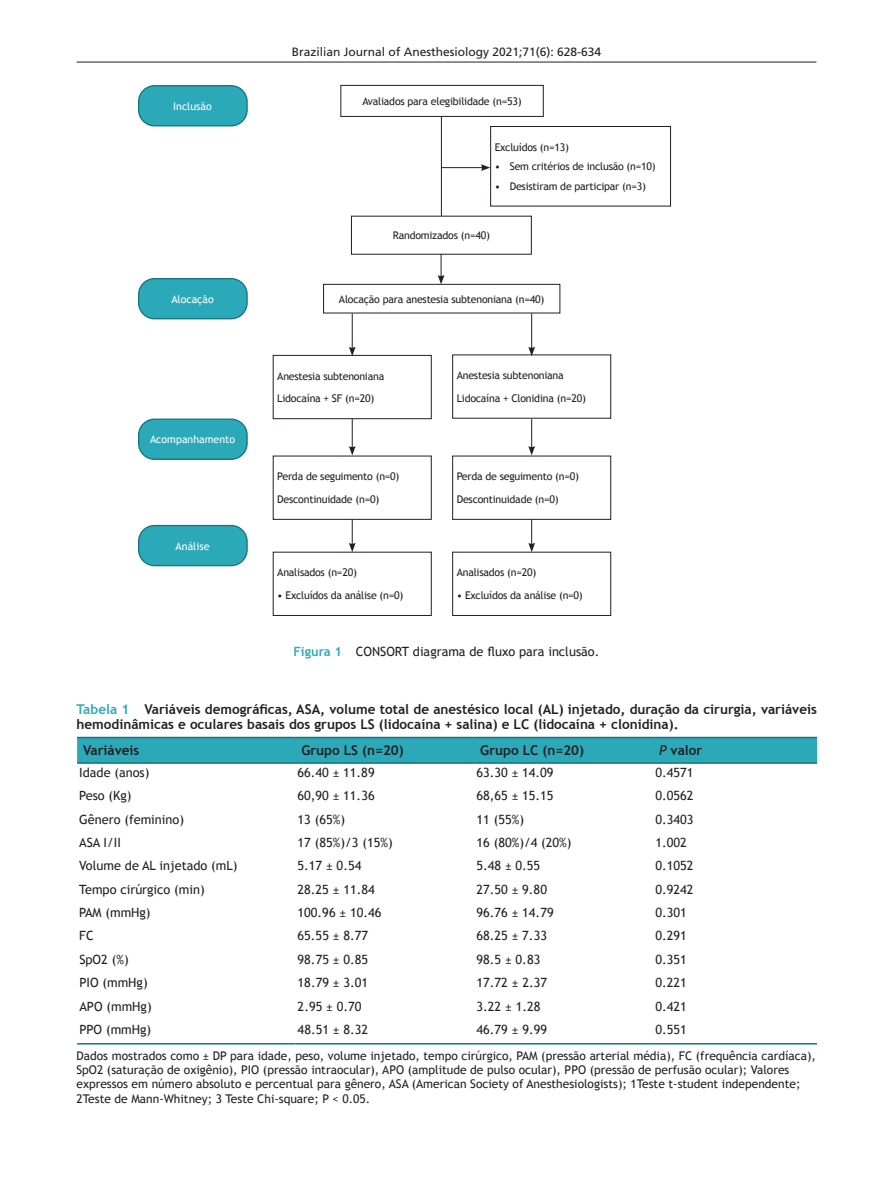
<style>
.page{position:relative;width:893px;height:1191px;background:#fff}
.page>*{position:absolute;margin:0;border:0;box-sizing:border-box;transform-origin:0 0}
.t1{font:700 13.5px/15px "Trebuchet MS";color:#231f20}
.t2{font:12.75px "Trebuchet MS";color:#231f20}
.t3{font:12px/14.4px "Trebuchet MS";color:#231f20}
.t4{font:12px "Frutiger LT Std";color:#231f20}
.t5{font:10.65px/22.5px "Trebuchet MS";letter-spacing:-.02em;color:#231f20}
.t6{font:10.65px "Trebuchet MS";color:#fff}
.s1{font-weight:700;color:#2ca9b9}
.s2{color:#2ca9b9}
.s3{font-weight:400;font-style:italic}
</style>
<div class="page">
<hr style="left:77px;top:62px;width:739px;height:1px;background:#231f20">
<div style="left:77px;top:738px;width:740px;height:24px;background:#2ca9b9"></div>
<hr style="left:77px;top:737px;width:218px;height:1px;background:#15757d">
<hr style="left:295px;top:737px;width:179px;height:1px;background:#15757d">
<hr style="left:474px;top:737px;width:179px;height:1px;background:#15757d">
<hr style="left:653px;top:737px;width:164px;height:1px;background:#15757d">
<hr style="left:77px;top:762px;width:218px;height:2px;background:#15757d">
<hr style="left:295px;top:762px;width:179px;height:2px;background:#15757d">
<hr style="left:474px;top:762px;width:179px;height:2px;background:#15757d">
<hr style="left:653px;top:762px;width:164px;height:2px;background:#15757d">
<hr style="left:77px;top:1043px;width:218px;height:1px;background:#15757d">
<hr style="left:295px;top:1043px;width:179px;height:1px;background:#15757d">
<hr style="left:474px;top:1043px;width:179px;height:1px;background:#15757d">
<hr style="left:653px;top:1043px;width:164px;height:1px;background:#15757d">
<div style="left:139px;top:86px;width:108px;height:40px;background:#2ca9b9;border-radius:16px"></div>
<div style="left:138px;top:85px;width:110px;height:41px;border:1px solid #15757d;border-radius:16px"></div>
<div style="left:273px;top:355px;width:159px;height:64px;border:1px solid #231f20"></div>
<div style="left:273px;top:552px;width:159px;height:64px;border:1px solid #231f20"></div>
<div style="left:452px;top:552px;width:159px;height:64px;border:1px solid #231f20"></div>
<div style="left:139px;top:279px;width:108px;height:40px;background:#2ca9b9;border-radius:16px"></div>
<div style="left:138px;top:278px;width:110px;height:41px;border:1px solid #15757d;border-radius:16px"></div>
<div style="left:139px;top:419px;width:108px;height:40px;background:#2ca9b9;border-radius:16px"></div>
<div style="left:138px;top:418px;width:110px;height:42px;border:1px solid #15757d;border-radius:16px"></div>
<div style="left:139px;top:525px;width:108px;height:40px;background:#2ca9b9;border-radius:16px"></div>
<div style="left:138px;top:525px;width:110px;height:41px;border:1px solid #15757d;border-radius:16px"></div>
<div style="left:340px;top:85px;width:204px;height:32px;border:1px solid #231f20"></div>
<div style="left:490px;top:126px;width:181px;height:80px;border:1px solid #231f20"></div>
<hr style="left:441px;top:116px;width:1px;height:100px;background:#231f20">
<hr style="left:441px;top:167px;width:42px;height:1px;background:#231f20">
<svg style="left:481px;top:164px;width:9px;height:7px"></svg>
<svg style="left:438px;top:254px;width:6px;height:30px"></svg>
<hr style="left:352px;top:313px;width:1px;height:36px;background:#231f20">
<svg style="left:349px;top:347px;width:7px;height:9px"></svg>
<svg style="left:349px;top:419px;width:7px;height:36px"></svg>
<svg style="left:349px;top:519px;width:7px;height:33px"></svg>
<hr style="left:531px;top:313px;width:1px;height:36px;background:#231f20">
<svg style="left:528px;top:347px;width:7px;height:9px"></svg>
<svg style="left:528px;top:419px;width:7px;height:36px"></svg>
<svg style="left:528px;top:519px;width:7px;height:33px"></svg>
<div style="left:323px;top:284px;width:237px;height:29px;border:1px solid #231f20"></div>
<p class="t6" style="left:173px;top:100px;width:40px">Inclusão</p>
<p class="t6" style="left:171px;top:292px;width:44px">Alocação</p>
<p class="t6" style="left:150px;top:433px;width:86px">Acompanhamento</p>
<p class="t6" style="left:176px;top:539px;width:35px">Análise</p>
<p class="t4" style="left:292px;top:44px;width:311px">Brazilian Journal of Anesthesiology 2021;71(6): 628-634</p>
<p class="t5" style="left:362px;top:90px;width:161px">Avaliados para elegibilidade (n=53)</p>
<p class="t5" style="left:495px;top:136px;width:76px">Excluídos (n=13)</p>
<p class="t5" style="left:495px;top:155px;width:163px">• Sem critérios de inclusão (n=10)</p>
<p class="t5" style="left:495px;top:175px;width:153px">• Desistiram de participar (n=3)</p>
<p class="t5" style="left:393px;top:224px;width:99px">Randomizados (n=40)</p>
<p class="t5" style="left:339px;top:288px;width:207px">Alocação para anestesia subtenoniana (n=40)</p>
<p class="t5" style="left:277px;top:365px;width:109px">Anestesia subtenoniana<br>Lidocaína + SF (n=20)</p>
<p class="t5" style="left:457px;top:364px;width:131px">Anestesia subtenoniana<br>Lidocaína + Clonidina (n=20)</p>
<p class="t5" style="left:277px;top:465px;width:124px">Perda de seguimento (n=0)<br>Descontinuidade (n=0)</p>
<p class="t5" style="left:457px;top:465px;width:124px">Perda de seguimento (n=0)<br>Descontinuidade (n=0)</p>
<p class="t5" style="left:277px;top:561px;width:81px">Analisados (n=20)</p>
<p class="t5" style="left:277px;top:584px;width:128px">• Excluídos da análise (n=0)</p>
<p class="t5" style="left:457px;top:561px;width:81px">Analisados (n=20)</p>
<p class="t5" style="left:457px;top:584px;width:128px">• Excluídos da análise (n=0)</p>
<p class="t2" style="left:294px;top:643px;width:307px"><span class="s1">Figura 1</span> CONSORT diagrama de fluxo para inclusão.</p>
<p class="t1" style="left:77px;top:701px;width:742px"><span class="s2">Tabela 1</span> Variáveis demográficas, ASA, volume total de anestésico local (AL) injetado, duração da cirurgia, variáveis hemodinâmicas e oculares basais dos grupos LS (lidocaína + salina) e LC (lidocaína + clonidina).</p>
<p class="t1" style="left:83px;top:743px;width:58px">Variáveis</p>
<p class="t1" style="left:301px;top:743px;width:104px">Grupo LS (n=20)</p>
<p class="t1" style="left:480px;top:743px;width:105px">Grupo LC (n=20)</p>
<p class="t1" style="left:659px;top:743px;width:45px"><span class="s3">P</span> valor</p>
<p class="t2" style="left:79px;top:764px;width:72px">Idade (anos)</p>
<p class="t2" style="left:297px;top:764px;width:79px">66.40 ± 11.89</p>
<p class="t2" style="left:476px;top:764px;width:79px">63.30 ± 14.09</p>
<p class="t2" style="left:655px;top:764px;width:40px">0.4571</p>
<p class="t2" style="left:79px;top:788px;width:54px">Peso (Kg)</p>
<p class="t2" style="left:298px;top:788px;width:79px">60,90 ± 11.36</p>
<p class="t2" style="left:476px;top:788px;width:79px">68,65 ± 15.15</p>
<p class="t2" style="left:655px;top:788px;width:40px">0.0562</p>
<p class="t2" style="left:79px;top:811px;width:106px">Gênero (feminino)</p>
<p class="t2" style="left:298px;top:811px;width:49px">13 (65%)</p>
<p class="t2" style="left:476px;top:811px;width:49px">11 (55%)</p>
<p class="t2" style="left:655px;top:811px;width:40px">0.3403</p>
<p class="t2" style="left:79px;top:835px;width:43px">ASA I/II</p>
<p class="t2" style="left:298px;top:835px;width:97px">17 (85%)/3 (15%)</p>
<p class="t2" style="left:476px;top:835px;width:97px">16 (80%)/4 (20%)</p>
<p class="t2" style="left:655px;top:835px;width:33px">1.002</p>
<p class="t2" style="left:79px;top:858px;width:160px">Volume de AL injetado (mL)</p>
<p class="t2" style="left:298px;top:858px;width:65px">5.17 ± 0.54</p>
<p class="t2" style="left:476px;top:858px;width:65px">5.48 ± 0.55</p>
<p class="t2" style="left:655px;top:858px;width:40px">0.1052</p>
<p class="t2" style="left:79px;top:881px;width:127px">Tempo cirúrgico (min)</p>
<p class="t2" style="left:298px;top:881px;width:79px">28.25 ± 11.84</p>
<p class="t2" style="left:476px;top:881px;width:72px">27.50 ± 9.80</p>
<p class="t2" style="left:655px;top:881px;width:40px">0.9242</p>
<p class="t2" style="left:79px;top:905px;width:73px">PAM (mmHg)</p>
<p class="t2" style="left:298px;top:905px;width:85px">100.96 ± 10.46</p>
<p class="t2" style="left:476px;top:905px;width:79px">96.76 ± 14.79</p>
<p class="t2" style="left:655px;top:905px;width:33px">0.301</p>
<p class="t2" style="left:79px;top:928px;width:16px">FC</p>
<p class="t2" style="left:298px;top:928px;width:72px">65.55 ± 8.77</p>
<p class="t2" style="left:477px;top:928px;width:72px">68.25 ± 7.33</p>
<p class="t2" style="left:655px;top:928px;width:33px">0.291</p>
<p class="t2" style="left:79px;top:951px;width:51px">SpO2 (%)</p>
<p class="t2" style="left:298px;top:951px;width:72px">98.75 ± 0.85</p>
<p class="t2" style="left:477px;top:951px;width:65px">98.5 ± 0.83</p>
<p class="t2" style="left:655px;top:951px;width:33px">0.351</p>
<p class="t2" style="left:79px;top:975px;width:70px">PIO (mmHg)</p>
<p class="t2" style="left:298px;top:975px;width:72px">18.79 ± 3.01</p>
<p class="t2" style="left:477px;top:975px;width:72px">17.72 ± 2.37</p>
<p class="t2" style="left:655px;top:975px;width:33px">0.221</p>
<p class="t2" style="left:79px;top:998px;width:74px">APO (mmHg)</p>
<p class="t2" style="left:298px;top:998px;width:65px">2.95 ± 0.70</p>
<p class="t2" style="left:477px;top:998px;width:65px">3.22 ± 1.28</p>
<p class="t2" style="left:655px;top:998px;width:33px">0.421</p>
<p class="t2" style="left:79px;top:1022px;width:73px">PPO (mmHg)</p>
<p class="t2" style="left:298px;top:1022px;width:72px">48.51 ± 8.32</p>
<p class="t2" style="left:477px;top:1022px;width:72px">46.79 ± 9.99</p>
<p class="t2" style="left:655px;top:1022px;width:33px">0.551</p>
<p class="t3" style="left:77px;top:1048px;width:741px">Dados mostrados como ± DP para idade, peso, volume injetado, tempo cirúrgico, PAM (pressão arterial média), FC (frequência cardíaca), SpO2 (saturação de oxigênio), PIO (pressão intraocular), APO (amplitude de pulso ocular), PPO (pressão de perfusão ocular); Valores expressos em número absoluto e percentual para gênero, ASA (American Society of Anesthesiologists); 1Teste t-student independente; 2Teste de Mann-Whitney; 3 Teste Chi-square; P &lt; 0.05.</p>
</div>
